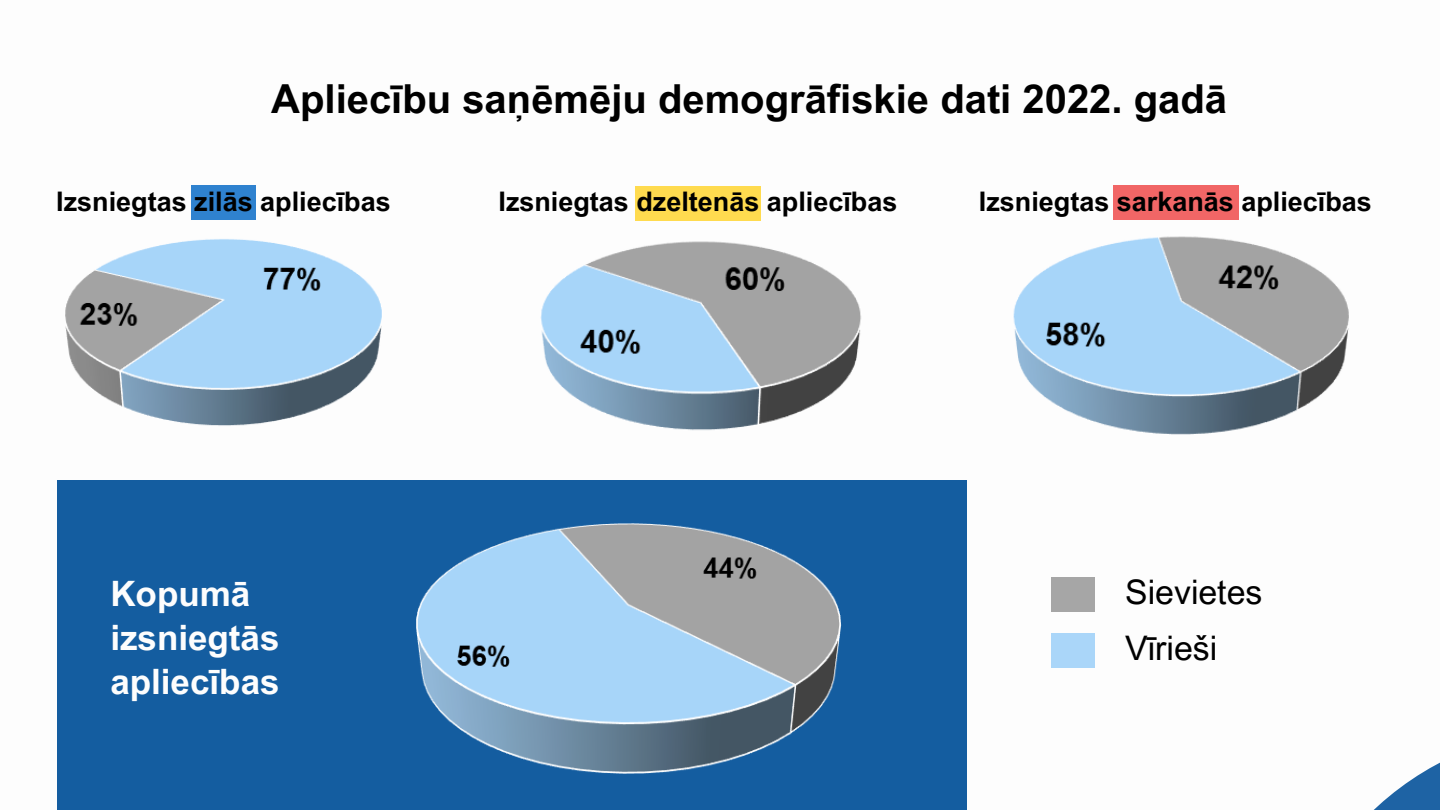
<style>
.page{position:relative;width:1440px;height:810px;background:#fff}
.page>*{position:absolute;margin:0;border:0;box-sizing:border-box;transform-origin:0 0}
.t1{font:700 40px "Arial MT Pro";color:#000}
.t2{font:700 35px/44.2px "Arial MT Pro";color:#fdfdfd}
.t3{font:33.8px "Arial MT Pro";color:#000}
.t4{font:700 27px "Arial MT Pro";color:#000}
</style>
<div class="page">
<div style="left:191px;top:185px;width:64px;height:34px;background:#2f82cf"></div>
<img style="left:65px;top:189px;width:317px;height:237px">
<div style="left:635px;top:187px;width:126px;height:34px;background:#ffdb4f"></div>
<img style="left:540px;top:241px;width:321px;height:190px">
<img style="left:1013px;top:219px;width:336px;height:216px">
<div style="left:1113px;top:185px;width:126px;height:34px;background:#f16666"></div>
<div style="left:57px;top:481px;width:910px;height:329px;background:#145da0"></div>
<img style="left:416px;top:523px;width:426px;height:251px">
<div style="left:1051px;top:577px;width:44px;height:35px;background:#a3a3a3"></div>
<div style="left:1051px;top:633px;width:44px;height:35px;background:#a7d5f9"></div>
<svg style="left:1373px;top:762px;width:67px;height:48px;fill:#1e63a4"></svg>
<p class="t1" style="left:271px;top:84px;width:957px">Apliecību saņēmēju demogrāfiskie dati 2022. gadā</p>
<p class="t4" style="left:56px;top:191px;width:336px">Izsniegtas zilās apliecības</p>
<p class="t4" style="left:499px;top:191px;width:400px">Izsniegtas dzeltenās apliecības</p>
<p class="t4" style="left:979px;top:191px;width:394px">Izsniegtas sarkanās apliecības</p>
<p class="t2" style="left:110px;top:576px;width:171px">Kopumā izsniegtās apliecības</p>
<p class="t3" style="left:1125px;top:580px;width:139px">Sievietes</p>
<p class="t3" style="left:1125px;top:635px;width:94px">Vīrieši</p>
</div>
